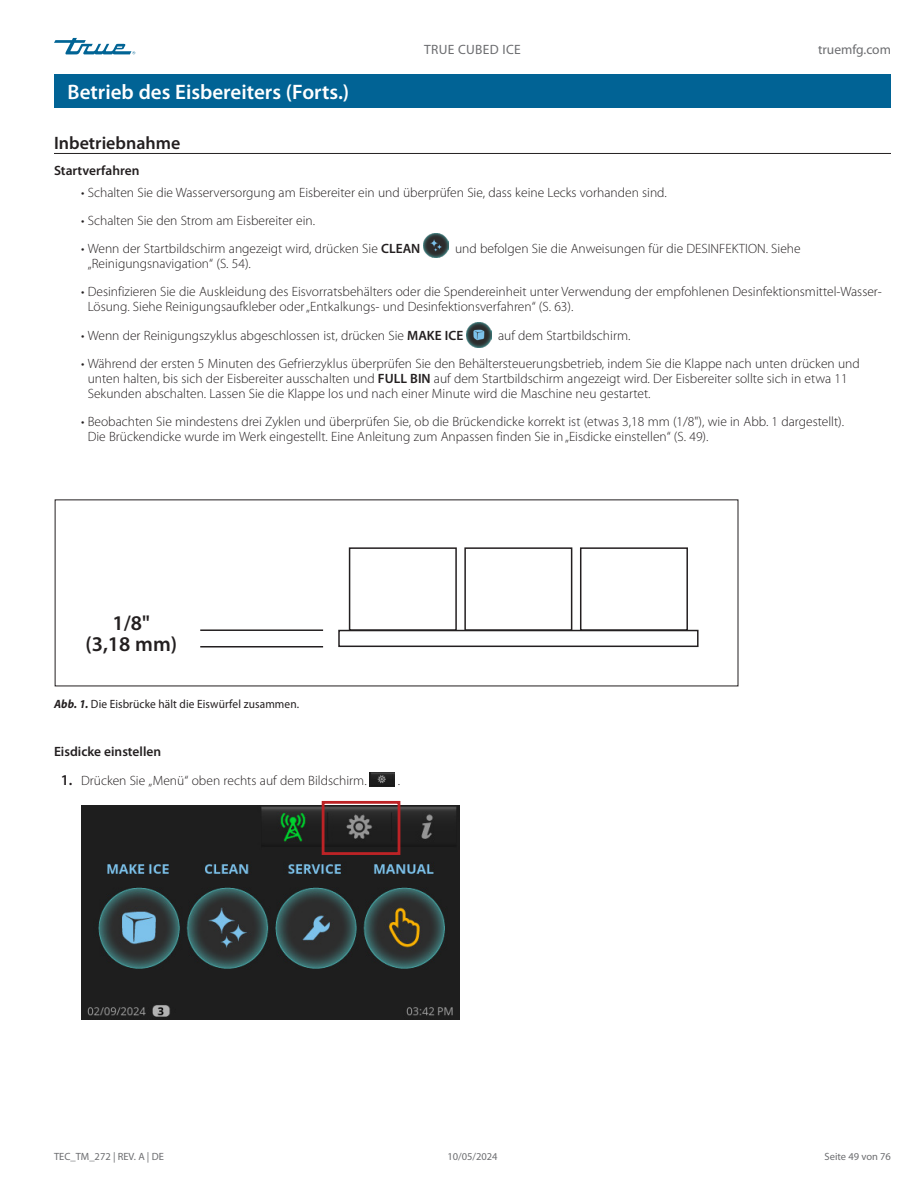
<style>
.page{position:relative;width:918px;height:1188px;background:#fff}
.page>*{position:absolute;margin:0;border:0;box-sizing:border-box;transform-origin:0 0}
.Title_bar_Page_header{font:600 21px "Myriad Pro";color:#fff}
.Title_bar_Page_header-2{font:600 21px "Myriad Pro";color:#231f20}
.Subhead_underscore_H1{font:600 18px "Myriad Pro";color:#231f20}
.t1{font:300 13.5px/15px "Myriad Pro";color:#231f20}
.Subhead_NO_underscore_H2{font:600 13.5px "Myriad Pro";color:#231f20}
.t2{font:13.5px "Myriad Pro";letter-spacing:.025em;color:#6c6d70}
.t3{font:13.5px "Myriad Pro";color:#6c6d70}
.Caption_FIG_Regular{font:12px "Myriad Pro";letter-spacing:.01em;color:#231f20;scale:.95 1}
.t4{font:10.5px "Myriad Pro";color:#6c6d70}
.s1{font-weight:600}
.s2{font-weight:700;font-style:italic}
.s3{font-weight:600;font-size:15px}
</style>
<div class="page">
<svg style="left:54px;top:38px;width:81px;height:16px"></svg>
<div style="left:54px;top:74px;width:837px;height:34px;background:#016395"></div>
<hr style="left:54px;top:153px;width:837px;height:1px;background:#231f20">
<img style="left:424px;top:233px;width:24px;height:25px">
<img style="left:467px;top:323px;width:24px;height:24px">
<hr style="left:200px;top:629px;width:123px;height:2px;background:#231f20">
<hr style="left:200px;top:646px;width:123px;height:2px;background:#231f20">
<div style="left:338px;top:630px;width:361px;height:17px;border:2px solid #231f20"></div>
<div style="left:349px;top:547px;width:108px;height:84px;border:2px solid #231f20"></div>
<div style="left:464px;top:547px;width:108px;height:84px;border:2px solid #231f20"></div>
<div style="left:580px;top:547px;width:108px;height:84px;border:2px solid #231f20"></div>
<img style="left:370px;top:772px;width:25px;height:14px">
<img style="left:81px;top:805px;width:378px;height:215px">
<div style="left:322px;top:801px;width:78px;height:54px;border:3px solid #bc2326"></div>
<p class="t2" style="left:424px;top:42px;width:98px">TRUE CUBED ICE</p>
<p class="t3" style="left:818px;top:42px;width:74px">truemfg.com</p>
<p class="Title_bar_Page_header" style="left:68px;top:79px;width:283px">Betrieb des Eisbereiters (Forts.)</p>
<p class="Subhead_underscore_H1" style="left:54px;top:131px;width:128px">Inbetriebnahme</p>
<p class="Subhead_NO_underscore_H2" style="left:54px;top:162px;width:87px">Startverfahren</p>
<p class="t1" style="left:81px;top:185px;width:587px">• Schalten Sie die Wasserversorgung am Eisbereiter ein und überprüfen Sie, dass keine Lecks vorhanden sind.</p>
<p class="t1" style="left:81px;top:213px;width:236px">• Schalten Sie den Strom am Eisbereiter ein.</p>
<p class="t1" style="left:81px;top:241px;width:341px">• Wenn der Startbildschirm angezeigt wird, drücken Sie <span class="s1">CLEAN</span></p>
<p class="t1" style="left:455px;top:241px;width:347px">und befolgen Sie die Anweisungen für die DESINFEKTION. Siehe</p>
<p class="t1" style="left:88px;top:256px;width:165px">„Reinigungsnavigation“ (S. 54).</p>
<p class="t1" style="left:88px;top:285px;width:796px;text-indent:-7px">• Desinfizieren Sie die Auskleidung des Eisvorratsbehälters oder die Spendereinheit unter Verwendung der empfohlenen Desinfektionsmittel-Wasser-<br>Lösung. Siehe Reinigungsaufkleber oder „Entkalkungs- und Desinfektionsverfahren“ (S. 63).</p>
<p class="t1" style="left:81px;top:328px;width:384px">• Wenn der Reinigungszyklus abgeschlossen ist, drücken Sie <span class="s1">MAKE ICE</span></p>
<p class="t1" style="left:498px;top:328px;width:134px">auf dem Startbildschirm.</p>
<p class="t1" style="left:88px;top:356px;width:774px;text-indent:-7px">• Während der ersten 5 Minuten des Gefrierzyklus überprüfen Sie den Behältersteuerungsbetrieb, indem Sie die Klappe nach unten drücken und unten halten, bis sich der Eisbereiter ausschalten und <span class="s1">FULL BIN</span> auf dem Startbildschirm angezeigt wird. Der Eisbereiter sollte sich in etwa 11<br>Sekunden abschalten. Lassen Sie die Klappe los und nach einer Minute wird die Maschine neu gestartet.</p>
<p class="t1" style="left:88px;top:414px;width:758px;text-indent:-7px">• Beobachten Sie mindestens drei Zyklen und überprüfen Sie, ob die Brückendicke korrekt ist (etwas 3,18 mm (1/8"), wie in Abb. 1 dargestellt).<br>Die Brückendicke wurde im Werk eingestellt. Eine Anleitung zum Anpassen finden Sie in „Eisdicke einstellen“ (S. 49).</p>
<p class="Title_bar_Page_header-2" style="left:113px;top:610px;width:39px">1/8"</p>
<p class="Title_bar_Page_header-2" style="left:85px;top:631px;width:93px">(3,18 mm)</p>
<p class="Caption_FIG_Regular" style="left:54px;top:696px;width:260px"><span class="s2">Abb. 1.</span> Die Eisbrücke hält die Eiswürfel zusammen.</p>
<p class="Subhead_NO_underscore_H2" style="left:54px;top:743px;width:109px">Eisdicke einstellen</p>
<p class="t1" style="left:61px;top:773px;width:307px"><span class="s3">1.</span> Drücken Sie „Menü“ oben rechts auf dem Bildschirm.</p>
<p class="t1" style="left:398px;top:773px;width:4px">.</p>
<p class="t4" style="left:54px;top:1150px;width:111px">TEC_TM_272 | REV. A | DE</p>
<p class="t4" style="left:447px;top:1150px;width:52px">10/05/2024</p>
<p class="t4" style="left:825px;top:1150px;width:68px">Seite 49 von 76</p>
</div>
